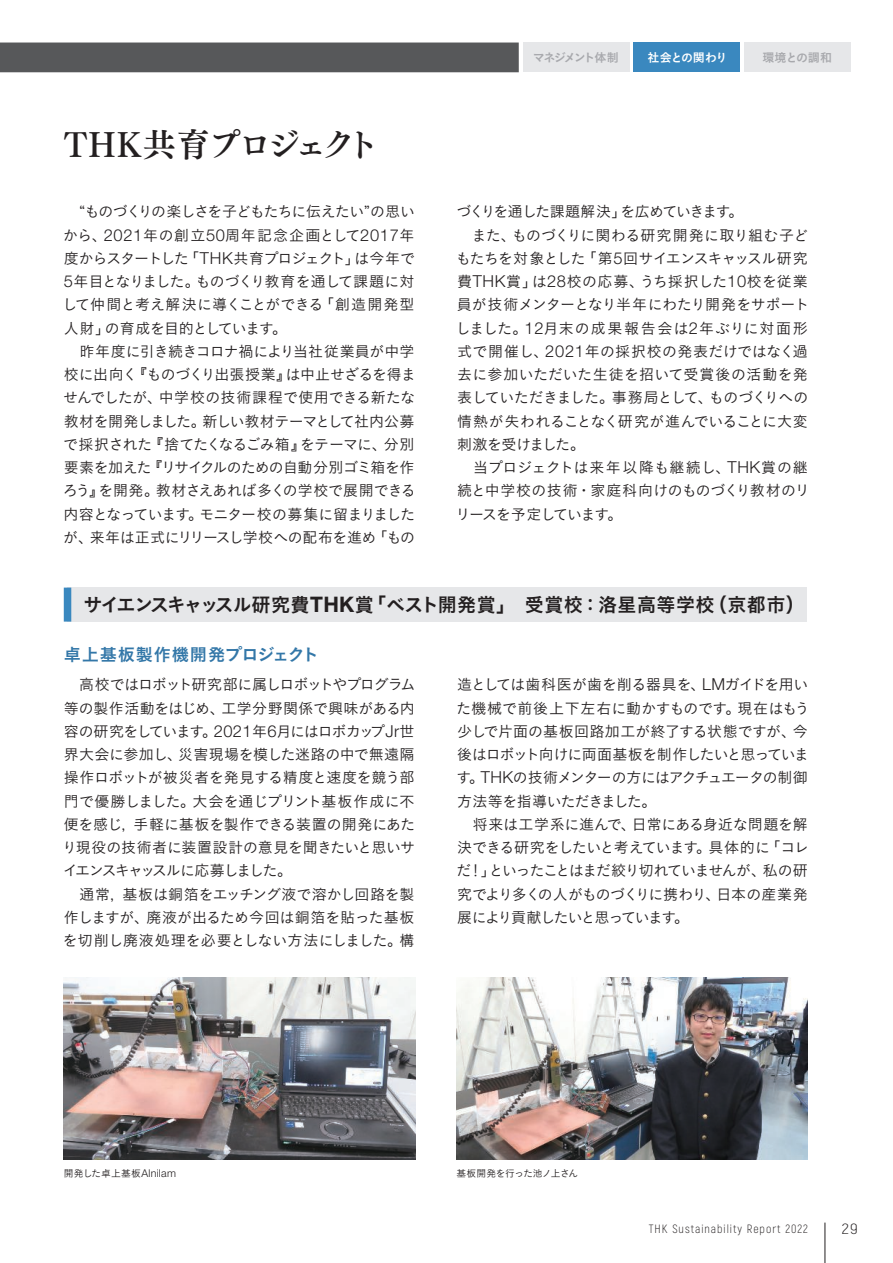
<style>
.page{position:relative;width:893px;height:1263px;background:#fff}
.page>*{position:absolute;margin:0;border:0;box-sizing:border-box;transform-origin:0 0}
.t1{font:33px "Tsuku Min Pro B";letter-spacing:-.06em;color:#231f20}
.t2{font:19.5px "Koburina Go Std W6";letter-spacing:.005em;color:#231f20}
.t3{font:17.25px "Koburina Go Std W6";letter-spacing:.045em;color:#3377a8}
.t4{font:15px/23.2px "Koburina Go Std W3";letter-spacing:-.03em;color:#231f20}
.t5{font:300 14.85px "Akrobat";color:#231f20;scale:1.22 1}
.t6{font:300 12px "Akrobat";letter-spacing:.08em;color:#231f20}
.t7{font:12px "Koburina Go Std W6";letter-spacing:-.13em;color:#a8a9ad}
.t8{font:12px "Koburina Go Std W6";letter-spacing:-.04em;color:#fff}
.t9{font:12px "Koburina Go Std W6";letter-spacing:-.095em;color:#a8a9ad}
.t10{font:9.75px "Koburina Go Std W3";letter-spacing:.025em;color:#231f20}
.t11{font:9.75px "Koburina Go Std W3";letter-spacing:-.035em;color:#231f20}
.s1{font-family:"Helvetica Neue LT Std";font-weight:300;font-size:16.5px}
.s2{font-family:"Helvetica Neue LT Std";font-weight:700;font-size:21.45px}
.s3{font-family:"Helvetica Neue LT Std";font-weight:300;font-size:10.8px}
</style>
<div class="page">
<img style="left:64px;top:977px;width:351px;height:183px">
<img style="left:456px;top:977px;width:352px;height:183px">
<div style="left:0;top:43px;width:519px;height:29px;background:#57585a"></div>
<div style="left:744px;top:43px;width:106px;height:29px;background:#e6e7e9"></div>
<div style="left:634px;top:43px;width:106px;height:29px;background:#3a88bf"></div>
<div style="left:523px;top:43px;width:106px;height:29px;background:#e6e7e9"></div>
<div style="left:68px;top:588px;width:739px;height:34px;background:#e6e7e9"></div>
<div style="left:64px;top:588px;width:7px;height:34px;background:#3a88bf"></div>
<hr style="left:825px;top:1222px;width:1px;height:41px;background:#231f20">
<h1 class="t1" style="left:64px;top:118px;width:316px">THK共育プロジェクト</h1>
<p class="t7" style="left:533px;top:48px;width:88px">マネジメント体制</p>
<p class="t8" style="left:647px;top:48px;width:82px">社会との関わり</p>
<p class="t9" style="left:762px;top:48px;width:71px">環境との調和</p>
<p class="t4" style="left:62px;top:200px;width:355px">　“ものづくりの楽しさを子どもたちに伝えたい”の思いから、<span class="s1">2021</span>年の創立<span class="s1">50</span>周年記念企画として<span class="s1">2017</span>年度からスタートした「<span class="s1">THK</span>共育プロジェクト」は今年で<br><span class="s1">5</span>年目となりました。ものづくり教育を通して課題に対して仲間と考え解決に導くことができる「創造開発型人財」の育成を目的としています。<br>　昨年度に引き続きコロナ禍により当社従業員が中学校に出向く『ものづくり出張授業』は中止せざるを得ませんでしたが、中学校の技術課程で使用できる新たな教材を開発しました。新しい教材テーマとして社内公募で採択された『捨てたくなるごみ箱』をテーマに、分別要素を加えた『リサイクルのための自動分別ゴミ箱を作ろう』を開発。教材さえあれば多くの学校で展開できる内容となっています。モニター校の募集に留まりましたが、来年は正式にリリースし学校への配布を進め「もの</p>
<p class="t4" style="left:455px;top:200px;width:356px">づくりを通した課題解決」を広めていきます。<br>　また、ものづくりに関わる研究開発に取り組む子どもたちを対象とした「第<span class="s1">5</span>回サイエンスキャッスル研究費<span class="s1">THK</span>賞」は<span class="s1">28</span>校の応募、うち採択した<span class="s1">10</span>校を従業員が技術メンターとなり半年にわたり開発をサポートしました。<span class="s1">12</span>月末の成果報告会は<span class="s1">2</span>年ぶりに対面形式で開催し、<span class="s1">2021</span>年の採択校の発表だけではなく過去に参加いただいた生徒を招いて受賞後の活動を発表していただきました。事務局として、ものづくりへの情熱が失われることなく研究が進んでいることに大変刺激を受けました。<br>　当プロジェクトは来年以降も継続し、<span class="s1">THK</span>賞の継続と中学校の技術・家庭科向けのものづくり教材のリリースを予定しています。</p>
<h2 class="t2" style="left:83px;top:590px;width:723px">サイエンスキャッスル研究費<span class="s2">THK</span>賞「ベスト開発賞」 受賞校：洛星高等学校（京都市）</h2>
<p class="t3" style="left:64px;top:641px;width:256px">卓上基板製作機開発プロジェクト</p>
<p class="t4" style="left:62px;top:673px;width:355px">　高校ではロボット研究部に属しロボットやプログラム等の製作活動をはじめ、工学分野関係で興味がある内容の研究をしています。<span class="s1">2021</span>年<span class="s1">6</span>月にはロボカップ<span class="s1">Jr</span>世界大会に参加し、災害現場を模した迷路の中で無遠隔操作ロボットが被災者を発見する精度と速度を競う部門で優勝しました。大会を通じプリント基板作成に不便を感じ，手軽に基板を製作できる装置の開発にあたり現役の技術者に装置設計の意見を聞きたいと思いサイエンスキャッスルに応募しました。<br>　通常，基板は銅箔をエッチング液で溶かし回路を製作しますが、廃液が出るため今回は銅箔を貼った基板を切削し廃液処理を必要としない方法にしました。構</p>
<p class="t4" style="left:456px;top:673px;width:355px">造としては歯科医が歯を削る器具を、<span class="s1">LM</span>ガイドを用いた機械で前後上下左右に動かすものです。現在はもう少しで片面の基板回路加工が終了する状態ですが、今後はロボット向けに両面基板を制作したいと思っています。<span class="s1">THK</span>の技術メンターの方にはアクチュエータの制御方法等を指導いただきました。<br>　将来は工学系に進んで、日常にある身近な問題を解決できる研究をしたいと考えています。具体的に「コレだ！」といったことはまだ絞り切れていませんが、私の研究でより多くの人がものづくりに携わり、日本の産業発展により貢献したいと思っています。</p>
<p class="t10" style="left:64px;top:1166px;width:114px">開発した卓上基板<span class="s3">Alnilam</span></p>
<p class="t11" style="left:456px;top:1166px;width:123px">基板開発を行った池ノ上さん</p>
<p class="t6" style="left:649px;top:1221px;width:161px">THK Sustainability Report 2022</p>
<p class="t5" style="left:842px;top:1220px;width:14px">29</p>
</div>
